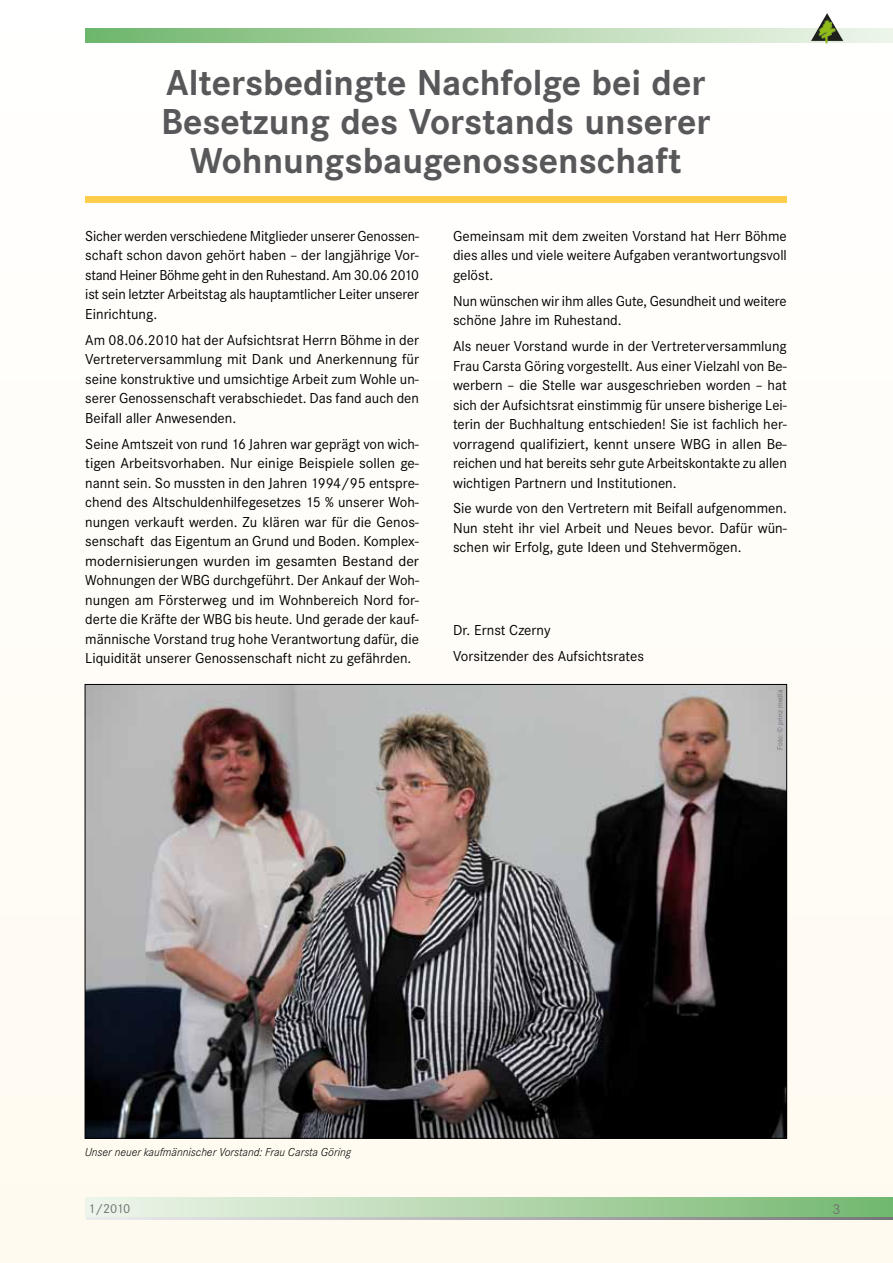
<style>
.page{position:relative;width:893px;height:1263px;background:#fffdf9}
.page>*{position:absolute;margin:0;border:0;box-sizing:border-box;transform-origin:0 0}
.t1{font:700 37.5px/39px "Corporate S";color:#58585a;text-align:center}
.t2{font:15px/19.5px "Corporate S";color:#000;text-align:justify}
.t3{font:15px "Corporate S";color:#707172}
.t4{font:13.5px "Corporate S";color:#707172}
.t5{font:italic 300 12px "Corporate S";color:#000}
.t6{font:7.5px "Corporate S";color:#707172}
</style>
<div class="page">
<svg style="left:85px;top:29px;width:808px;height:14px;background:#afd5aa"></svg>
<div style="left:87px;top:1201px;width:806px;height:18px;background:linear-gradient(to right,#edeeef,#767779)"></div>
<div style="left:85px;top:1198px;width:808px;height:18px;background:linear-gradient(to right,#f1f6ec,#75b870)"></div>
<img style="left:811px;top:13px;width:32px;height:31px">
<div style="left:85px;top:196px;width:702px;height:7px;background:#fecd4a"></div>
<img style="left:87px;top:686px;width:698px;height:451px">
<h1 class="t1" style="left:161px;top:64px;width:551px">Altersbedingte Nachfolge bei der<br>Besetzung des Vorstands unserer<br>Wohnungsbaugenossenschaft</h1>
<p class="t2" style="left:85px;top:226px;width:335px">Sicher werden verschiedene Mitglieder unserer Genossen&shy;schaft schon davon gehört haben – der langjährige Vor&shy;stand Heiner Böhme geht in den Ruhestand. Am 30.06 2010 ist sein letzter Arbeitstag als hauptamtlicher Leiter unserer Einrichtung.</p>
<p class="t2" style="left:85px;top:330px;width:335px">Am 08.06.2010 hat der Aufsichtsrat Herrn Böhme in der Vertreterversammlung mit Dank und Anerkennung für seine konstruktive und umsichtige Arbeit zum Wohle un&shy;serer Genossenschaft verabschiedet. Das fand auch den Beifall aller Anwesenden.</p>
<p class="t2" style="left:85px;top:434px;width:335px">Seine Amtszeit von rund 16 Jahren war geprägt von wich&shy;tigen Arbeitsvorhaben. Nur einige Beispiele sollen ge&shy;nannt sein. So mussten in den Jahren 1994/95 entspre&shy;chend des Altschuldenhilfegesetzes 15 % unserer Woh&shy;nungen verkauft werden. Zu klären war für die Genos&shy;senschaft das Eigentum an Grund und Boden. Komplex&shy;modernisierungen wurden im gesamten Bestand der Wohnungen der WBG durchgeführt. Der Ankauf der Woh&shy;nungen am Försterweg und im Wohnbereich Nord for&shy;derte die Kräfte der WBG bis heute. Und gerade der kauf&shy;männische Vorstand trug hohe Verantwortung dafür, die Liquidität unserer Genossenschaft nicht zu gefährden.</p>
<p class="t2" style="left:453px;top:226px;width:335px">Gemeinsam mit dem zweiten Vorstand hat Herr Böhme dies alles und viele weitere Aufgaben verantwortungsvoll gelöst.</p>
<p class="t2" style="left:453px;top:291px;width:335px">Nun wünschen wir ihm alles Gute, Gesundheit und weitere schöne Jahre im Ruhestand.</p>
<p class="t2" style="left:453px;top:336px;width:335px">Als neuer Vorstand wurde in der Vertreterversammlung Frau Carsta Göring vorgestellt. Aus einer Vielzahl von Be&shy;werbern – die Stelle war ausgeschrieben worden – hat sich der Aufsichtsrat einstimmig für unsere bisherige Lei&shy;terin der Buchhaltung entschieden! Sie ist fachlich her&shy;vorragend qualifiziert, kennt unsere WBG in allen Be&shy;reichen und hat bereits sehr gute Arbeitskontakte zu allen wichtigen Partnern und Institutionen.</p>
<p class="t2" style="left:453px;top:499px;width:335px">Sie wurde von den Vertretern mit Beifall aufgenommen.<br>Nun steht ihr viel Arbeit und Neues bevor. Dafür wün&shy;schen wir Erfolg, gute Ideen und Stehvermögen.</p>
<p class="t2" style="left:453px;top:617px;width:192px;line-height:25.8px">Dr. Ernst Czerny<br>Vorsitzender des Aufsichtsrates</p>
<p class="t6" style="left:776px;top:750px;width:61px;rotate:-90deg">Foto: © prinz media</p>
<p class="t5" style="left:85px;top:1145px;width:268px">Unser neuer kaufmännischer Vorstand: Frau Carsta Göring</p>
<p class="t4" style="left:88px;top:1201px;width:44px">1/2010</p>
<p class="t3" style="left:832px;top:1200px;width:9px">3</p>
</div>
